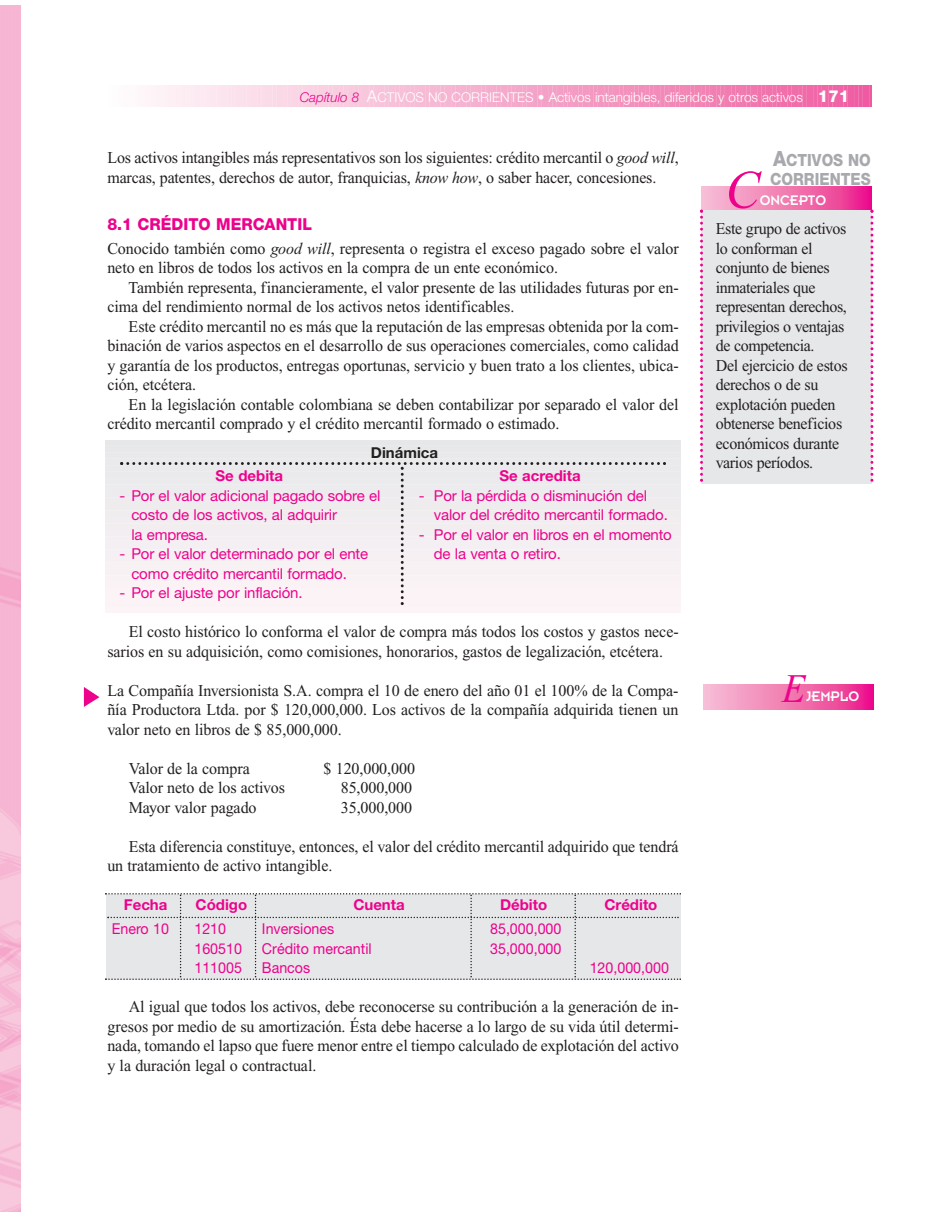
<style>
.page{position:relative;width:936px;height:1212px;background:#fff}
.page>*{position:absolute;margin:0;border:0;box-sizing:border-box;transform-origin:0 0}
.t1{font:italic 54px "Times New Roman";color:#ed028c;scale:.95 1}
.t2{font:italic 40.5px "Times New Roman";color:#ed028c;scale:.95 1}
.t3{font:800 16.8px/18.8px "Helvetica Neue";color:#a8a9ad;scale:.89 1}
.t4{font:16.5px/19.5px "Times New Roman";letter-spacing:-.005em;color:#231f20}
.t5{font:16.5px/19.5px "Times New Roman";letter-spacing:-.025em;color:#231f20}
.t6{font:800 16.5px "Helvetica Neue";color:#ed028c;scale:.95 1}
.t7{font:15.3px "Insignia";color:#fff;scale:.95 1}
.t8{font:15px "Helvetica Neue";letter-spacing:-.01em;color:#ed028c}
.t9{font:15px "Helvetica Neue";letter-spacing:-.01em;color:#ed028c;scale:.95 1}
.t10{font:700 15px "Helvetica Neue";color:#ed028c}
.t11{font:700 15px "Helvetica Neue";color:#231f20}
.t12{font:300 13.5px "Helvetica Neue";color:#fff}
.s1{font-style:italic;color:#ed028c}
.s2{font-size:16.5px}
.s3{font-weight:800;font-size:16.5px}
.s4{font-style:italic}
.s5{font-size:21px}
</style>
<div class="page">
<div style="left:106px;top:441px;width:574px;height:7px;background:#e6e7e9"></div>
<div style="left:106px;top:443px;width:574px;height:12px;background:#e8e8ea"></div>
<div style="left:106px;top:449px;width:574px;height:12px;background:#e9e9eb"></div>
<div style="left:106px;top:456px;width:574px;height:12px;background:#eae9eb"></div>
<div style="left:106px;top:462px;width:574px;height:12px;background:#eae9eb"></div>
<div style="left:106px;top:469px;width:574px;height:12px;background:#ebe9eb"></div>
<div style="left:106px;top:475px;width:574px;height:12px;background:#ebeaec"></div>
<div style="left:106px;top:482px;width:574px;height:12px;background:#ecebed"></div>
<div style="left:106px;top:488px;width:574px;height:12px;background:#edebed"></div>
<div style="left:106px;top:495px;width:574px;height:12px;background:#eeecee"></div>
<div style="left:106px;top:501px;width:574px;height:12px;background:#efecee"></div>
<div style="left:106px;top:508px;width:574px;height:12px;background:#f0edef"></div>
<div style="left:106px;top:514px;width:574px;height:12px;background:#f1edf0"></div>
<div style="left:106px;top:521px;width:574px;height:12px;background:#f2eef0"></div>
<div style="left:106px;top:527px;width:574px;height:12px;background:#f3eef1"></div>
<div style="left:106px;top:534px;width:574px;height:12px;background:#f4eff2"></div>
<div style="left:106px;top:540px;width:574px;height:12px;background:#f4eff2"></div>
<div style="left:106px;top:547px;width:574px;height:11px;background:#f5f0f3"></div>
<div style="left:106px;top:553px;width:574px;height:12px;background:#f6f0f3"></div>
<div style="left:106px;top:560px;width:574px;height:11px;background:#f7f1f4"></div>
<div style="left:106px;top:566px;width:574px;height:12px;background:#f8f1f4"></div>
<div style="left:106px;top:573px;width:574px;height:11px;background:#f9f2f5"></div>
<div style="left:106px;top:579px;width:574px;height:12px;background:#faf2f5"></div>
<div style="left:106px;top:585px;width:574px;height:12px;background:#fbf3f6"></div>
<div style="left:106px;top:592px;width:574px;height:12px;background:#fcf3f6"></div>
<div style="left:106px;top:598px;width:574px;height:12px;background:#fcf3f7"></div>
<div style="left:106px;top:605px;width:574px;height:8px;background:#fdf4f8"></div>
<svg style="left:150px;top:86px;width:722px;height:21px;background:#f5aacc"></svg>
<svg style="left:120px;top:462px;width:546px;height:143px"></svg>
<svg style="left:703px;top:684px;width:171px;height:25px;background:#f174b1"></svg>
<svg style="left:84px;top:687px;width:15px;height:20px"></svg>
<svg style="left:700px;top:187px;width:173px;height:295px;background:#e7dce4"></svg>
<svg style="left:105px;top:893px;width:576px;height:87px;background:#e3e4e6"></svg>
<p class="t12" style="left:300px;top:93px;width:551px"><span class="s1">Capítulo 8</span> <span class="s2">A</span>CTIVOS NO CORRIENTES • Activos intangibles, diferidos y otros activos <span class="s3">171</span></p>
<p class="t4" style="left:107px;top:150px;width:573px">Los activos intangibles más representativos son los siguientes: crédito mercantil o <span class="s4">good will</span>, marcas, patentes, derechos de autor, franquicias, <span class="s4">know how</span>, o saber hacer, concesiones.</p>
<p class="t6" style="left:107px;top:218px;width:217px">8.1 CRÉDITO MERCANTIL</p>
<p class="t4" style="left:107px;top:240px;width:573px">Conocido también como <span class="s4">good will</span>, representa o registra el exceso pagado sobre el valor neto en libros de todos los activos en la compra de un ente económico.</p>
<p class="t4" style="left:107px;top:279px;width:573px;text-indent:21px">También representa, financieramente, el valor presente de las utilidades futuras por en&shy;cima del rendimiento normal de los activos netos identificables.</p>
<p class="t4" style="left:107px;top:318px;width:573px;text-align:justify;text-indent:21px">Este crédito mercantil no es más que la reputación de las empresas obtenida por la com&shy;binación de varios aspectos en el desarrollo de sus operaciones comerciales, como calidad y garantía de los productos, entregas oportunas, servicio y buen trato a los clientes, ubica&shy;ción, etcétera.</p>
<p class="t4" style="left:107px;top:396px;width:572px;text-indent:21px">En la legislación contable colombiana se deben contabilizar por separado el valor del crédito mercantil comprado y el crédito mercantil formado o estimado.</p>
<p class="t10" style="left:215px;top:470px;width:69px">Se debita</p>
<p class="t10" style="left:499px;top:470px;width:83px">Se acredita</p>
<p class="t8" style="left:119px;top:490px;width:262px">- Por el valor adicional pagado sobre el</p>
<p class="t8" style="left:419px;top:490px;width:230px">- Por la pérdida o disminución del</p>
<p class="t8" style="left:131px;top:509px;width:207px">costo de los activos, al adquirir</p>
<p class="t8" style="left:434px;top:509px;width:235px">valor del crédito mercantil formado.</p>
<p class="t8" style="left:131px;top:529px;width:78px">la empresa.</p>
<p class="t8" style="left:419px;top:529px;width:254px">- Por el valor en libros en el momento</p>
<p class="t8" style="left:119px;top:548px;width:250px">- Por el valor determinado por el ente</p>
<p class="t8" style="left:434px;top:548px;width:128px">de la venta o retiro.</p>
<p class="t8" style="left:131px;top:568px;width:217px">como crédito mercantil formado.</p>
<p class="t8" style="left:119px;top:587px;width:185px">- Por el ajuste por inflación.</p>
<p class="t4" style="left:107px;top:623px;width:572px;text-indent:21px">El costo histórico lo conforma el valor de compra más todos los costos y gastos nece&shy;sarios en su adquisición, como comisiones, honorarios, gastos de legalización, etcétera.</p>
<p class="t4" style="left:107px;top:682px;width:572px;text-align:justify">La Compañía Inversionista S.A. compra el 10 de enero del año 01 el 100% de la Compa&shy;ñía Productora Ltda. por $ 120,000,000. Los activos de la compañía adquirida tienen un valor neto en libros de $ 85,000,000.</p>
<p class="t4" style="left:129px;top:760px;width:123px">Valor de la compra</p>
<p class="t4" style="left:323px;top:760px;width:93px">$ 120,000,000</p>
<p class="t4" style="left:129px;top:779px;width:158px">Valor neto de los activos</p>
<p class="t4" style="left:341px;top:779px;width:73px">85,000,000</p>
<p class="t4" style="left:129px;top:799px;width:129px">Mayor valor pagado</p>
<p class="t4" style="left:341px;top:799px;width:73px">35,000,000</p>
<p class="t4" style="left:107px;top:838px;width:572px;text-indent:21px">Esta diferencia constituye, entonces, el valor del crédito mercantil adquirido que tendrá un tratamiento de activo intangible.</p>
<p class="t10" style="left:124px;top:899px;width:45px">Fecha</p>
<p class="t10" style="left:196px;top:899px;width:53px">Código</p>
<p class="t10" style="left:353px;top:899px;width:53px">Cuenta</p>
<p class="t10" style="left:500px;top:899px;width:49px">Débito</p>
<p class="t10" style="left:604px;top:899px;width:55px">Crédito</p>
<p class="t9" style="left:112px;top:923px;width:62px">Enero 10</p>
<p class="t9" style="left:194px;top:923px;width:35px">1210</p>
<p class="t9" style="left:262px;top:923px;width:78px">Inversiones</p>
<p class="t9" style="left:490px;top:923px;width:77px">85,000,000</p>
<p class="t9" style="left:194px;top:943px;width:52px">160510</p>
<p class="t9" style="left:262px;top:943px;width:117px">Crédito mercantil</p>
<p class="t9" style="left:490px;top:943px;width:77px">35,000,000</p>
<p class="t9" style="left:194px;top:962px;width:52px">111005</p>
<p class="t9" style="left:262px;top:962px;width:52px">Bancos</p>
<p class="t9" style="left:589px;top:962px;width:85px">120,000,000</p>
<p class="t4" style="left:107px;top:998px;width:573px;text-align:justify;text-indent:21px">Al igual que todos los activos, debe reconocerse su contribución a la generación de in&shy;gresos por medio de su amortización. Ésta debe hacerse a lo largo de su vida útil determi&shy;nada, tomando el lapso que fuere menor entre el tiempo calculado de explotación del activo y la duración legal o contractual.</p>
<p class="t11" style="left:371px;top:447px;width:69px">Dinámica</p>
<p class="t3" style="left:770px;top:152px;width:114px"><span class="s5">A</span>CTIVOS NO<br>CORRIENTES</p>
<h1 class="t1" style="left:725px;top:170px;width:38px">C</h1>
<p class="t7" style="left:759px;top:195px;width:71px">ONCEPTO</p>
<p class="t5" style="left:715px;top:220px;width:133px">Este grupo de activos lo conforman el conjunto de bienes inmateriales que representan derechos, privilegios o ventajas de competencia.<br>Del ejercicio de estos derechos o de su explotación pueden obtenerse beneficios económicos durante varios períodos.</p>
<h2 class="t2" style="left:782px;top:674px;width:26px">E</h2>
<p class="t7" style="left:806px;top:691px;width:57px">JEMPLO</p>
</div>
